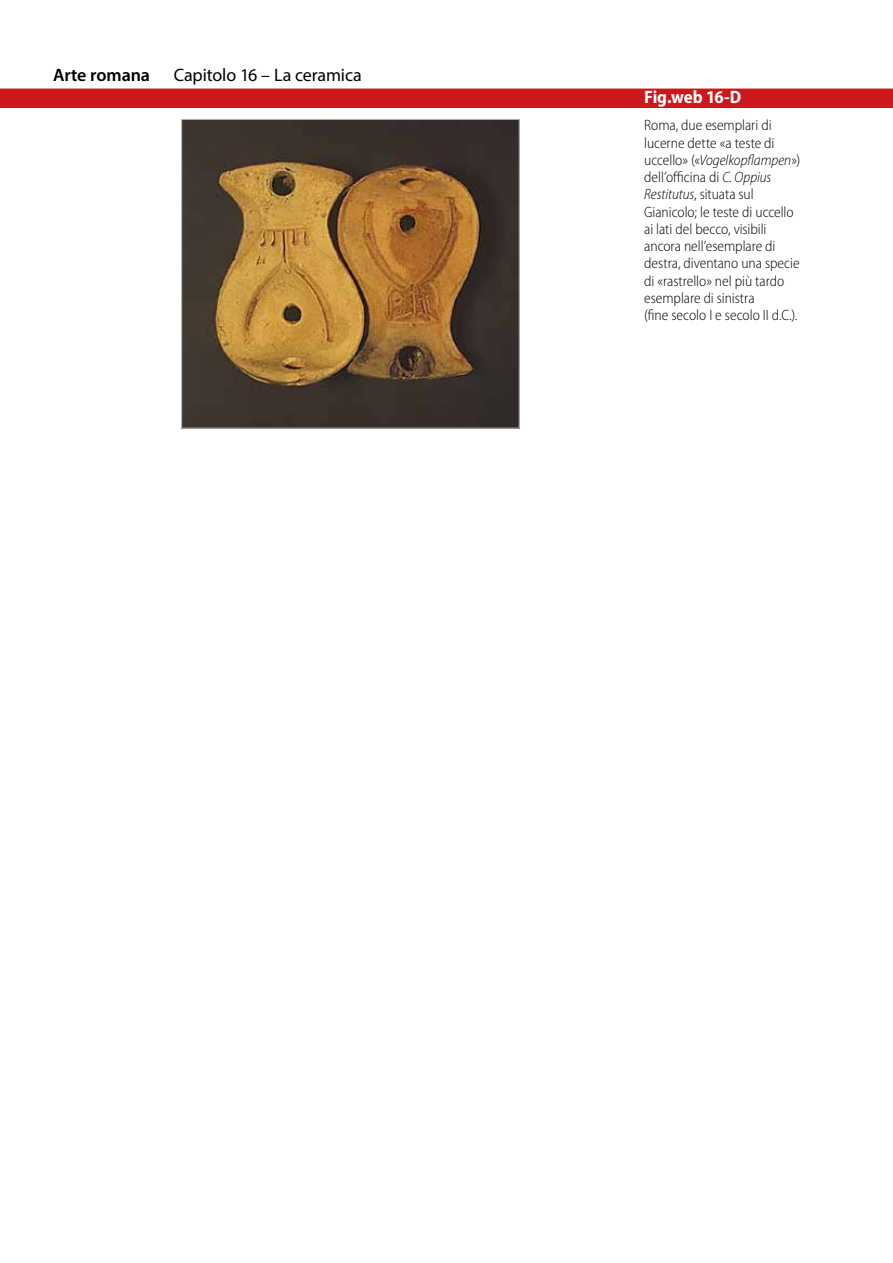
<style>
.page{position:relative;width:893px;height:1263px;background:#fff}
.page>*{position:absolute;margin:0;border:0;box-sizing:border-box;transform-origin:0 0}
.t1{font:18px "Myriad Pro";letter-spacing:-.005em;color:#000}
.t2{font:700 semi-condensed 18px "Myriad Pro";letter-spacing:-.015em;color:#fff}
.t3{font:600 18px "Myriad Pro";letter-spacing:-.005em;color:#000}
.t4{font:300 semi-condensed 15px/17.2px "Myriad Pro";letter-spacing:-.005em;color:#000}
.s1{font-style:italic}
</style>
<div class="page">
<img style="left:183px;top:121px;width:335px;height:305px">
<div style="left:181px;top:119px;width:339px;height:309px;border:1px solid #c6c6c6"></div>
<div style="left:0;top:89px;width:893px;height:19px;background:#cd171a"></div>
<p class="t3" style="left:53px;top:63px;width:98px">Arte romana</p>
<p class="t1" style="left:174px;top:64px;width:189px">Capitolo 16 – La ceramica</p>
<p class="t2" style="left:644px;top:87px;width:99px">Fig.web 16-D</p>
<p class="t4" style="left:644px;top:117px;width:158px">Roma, due esemplari di lucerne dette «a teste di uccello» («<span class="s1">Vogelkopflampen</span>») dell’officina di <span class="s1">C. Oppius<br>Restitutus</span>, situata sul<br>Gianicolo; le teste di uccello ai lati del becco, visibili ancora nell’esemplare di destra, diventano una specie di «rastrello» nel più tardo esemplare di sinistra<br>(fine secolo I e secolo II d.C.).</p>
</div>
